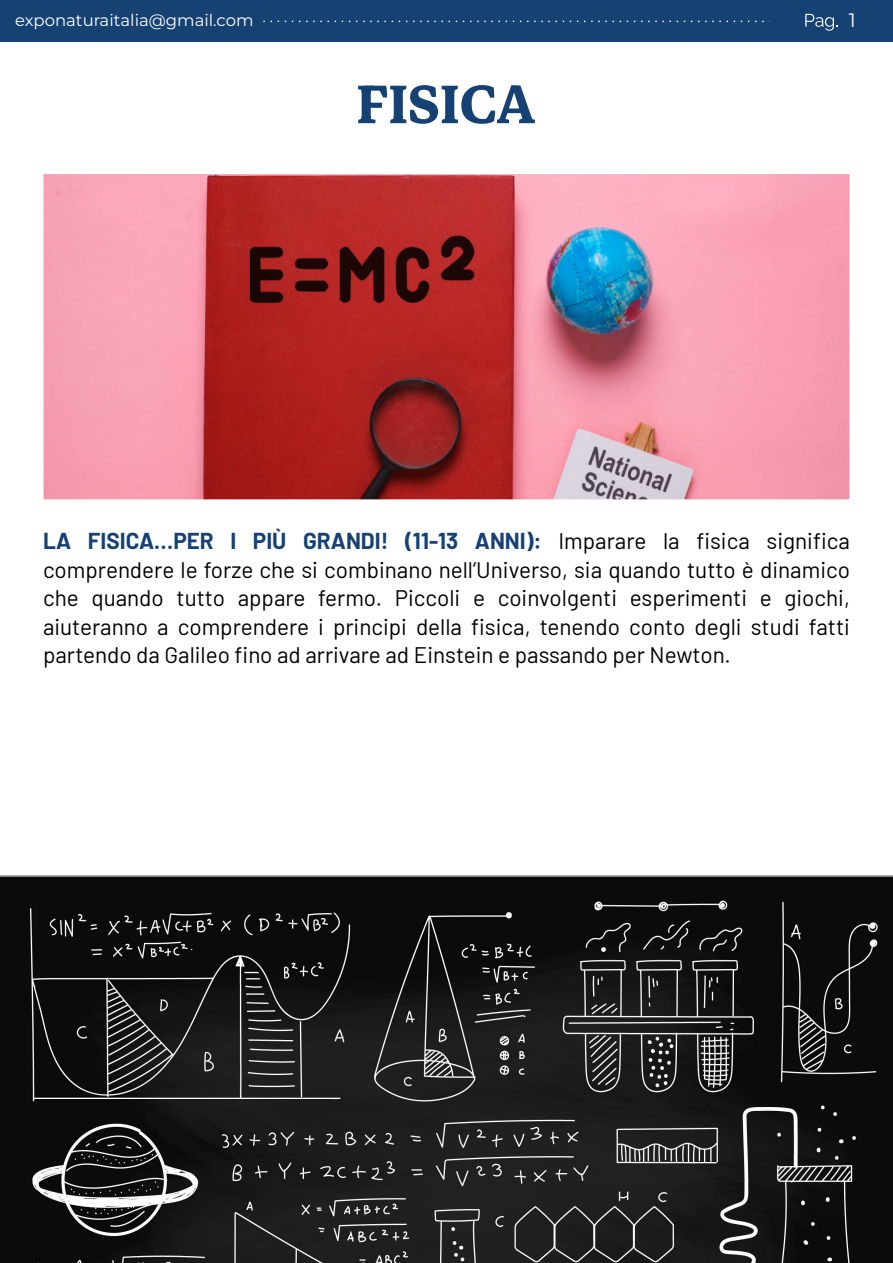
<style>
.page{position:relative;width:893px;height:1263px;background:#fff}
.page>*{position:absolute;margin:0;border:0;box-sizing:border-box;transform-origin:0 0}
.t1{font:700 77.4px "Markazi Text";color:#154173}
.t2{font:22.5px/28.5px "Barlow";color:#000;text-align:justify}
.t3{font:19.35px "Montserrat";color:#fff}
.t4{font:16.5px "Montserrat";color:#fff}
.s1{font-weight:700;color:#154173}
</style>
<div class="page">
<div style="left:0;top:0;width:893px;height:42px;background:#154173"></div>
<svg style="left:263px;top:21px;width:507px;height:1px"></svg>
<svg style="left:805px;top:14px;width:32px;height:17px"></svg>
<img style="left:44px;top:175px;width:804px;height:323px">
<svg style="left:0;top:875px;width:893px;height:388px;background:#222"></svg>
<p class="t4" style="left:15px;top:10px;width:240px">exponaturaitalia@gmail.com</p>
<p class="t3" style="left:849px;top:8px;width:8px">1</p>
<h1 class="t1" style="left:356px;top:58px;width:180px">FISICA</h1>
<p class="t2" style="left:43px;top:526px;width:808px"><span class="s1">LA FISICA…PER I PIÙ GRANDI! (11-13 ANNI):</span> Imparare la fisica significa comprendere le forze che si combinano nell’Universo, sia quando tutto è dinamico che quando tutto appare fermo. Piccoli e coinvolgenti esperimenti e giochi, aiuteranno a comprendere i principi della fisica, tenendo conto degli studi fatti partendo da Galileo fino ad arrivare ad Einstein e passando per Newton.</p>
</div>
